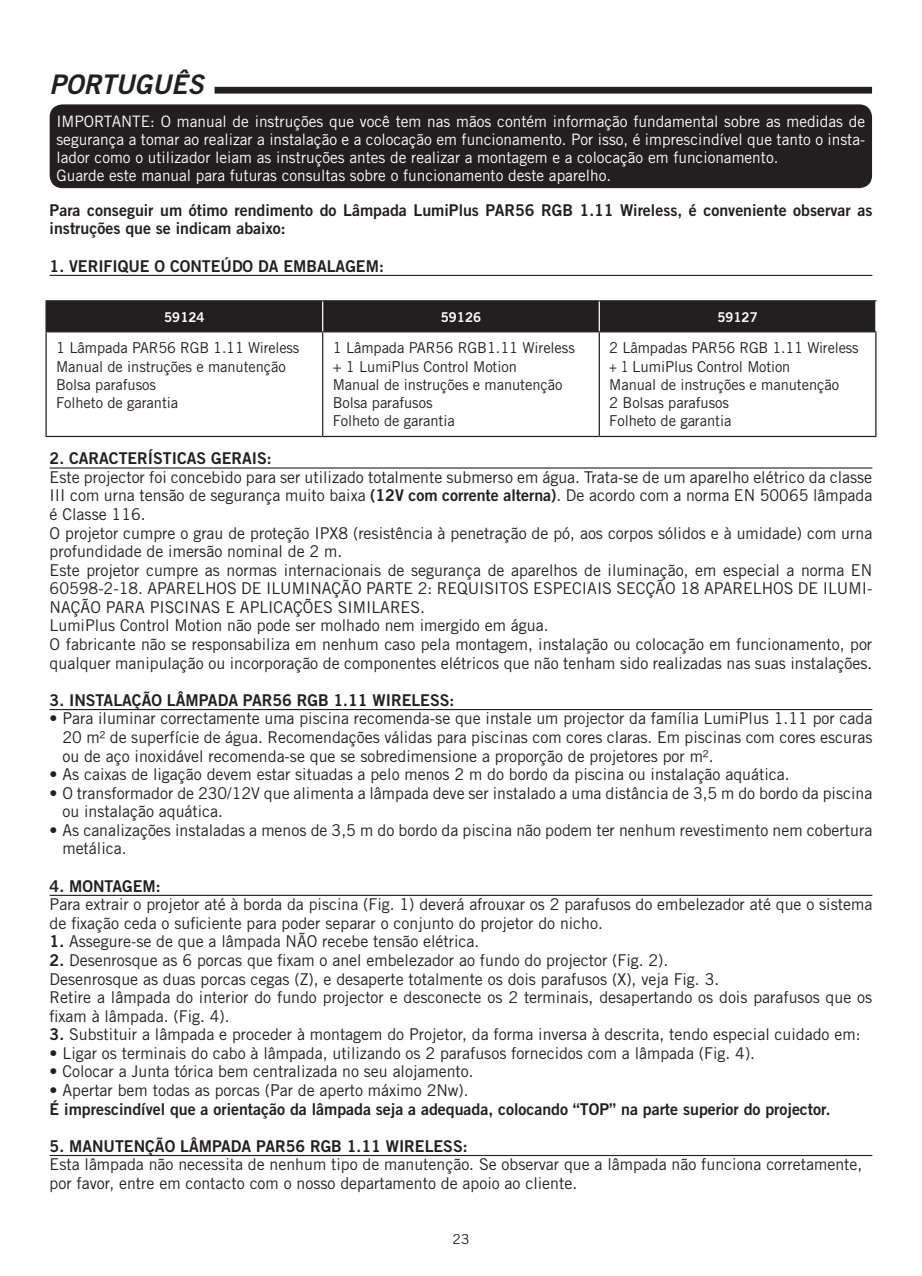
<style>
.page{position:relative;width:922px;height:1276px;background:#fff}
.page>*{position:absolute;margin:0;border:0;box-sizing:border-box;transform-origin:0 0}
.Manual_Astral{font:italic 27px "Trade Gothic Bold Two";color:#231f20}
.Manual_Astral-2{font:16.25px/18.5px "Trade Gothic";color:#231f20}
.Manual_Astral-3{font:16.25px/18.5px "Trade Gothic Bold Two";color:#231f20}
.Apartat{font:16.25px "Trade Gothic Bold Two";color:#231f20}
.Manual_Astral-4{font:15.75px/18px "Trade Gothic";color:#fff;text-align:justify}
.Manual_Astral-5{font:15px/18.2px "Trade Gothic";letter-spacing:-.005em;color:#231f20}
.t1{font:13.75px "Trade Gothic";color:#231f20}
.Manual_Astral-6{font:13.5px "Trade Gothic Bold Two";color:#fff}
.s1{font-family:"Trade Gothic Bold Two"}
</style>
<div class="page">
<div style="left:214px;top:87px;width:657px;height:7px;background:#231f20"></div>
<div style="left:50px;top:104px;width:821px;height:84px;background:#231f20;border-radius:13px"></div>
<hr style="left:50px;top:275px;width:822px;height:1px;background:#231f20">
<hr style="left:50px;top:467px;width:822px;height:1px;background:#231f20">
<hr style="left:50px;top:709px;width:822px;height:1px;background:#231f20">
<hr style="left:50px;top:895px;width:822px;height:1px;background:#231f20">
<hr style="left:50px;top:1155px;width:822px;height:1px;background:#231f20">
<div style="left:47px;top:301px;width:828px;height:30px;background:#231f20"></div>
<hr style="left:45px;top:300px;width:277px;height:1px;background:#231f20">
<hr style="left:45px;top:301px;width:2px;height:30px;background:#231f20">
<hr style="left:322px;top:300px;width:277px;height:1px;background:#231f20">
<hr style="left:599px;top:300px;width:277px;height:1px;background:#231f20">
<hr style="left:45px;top:331px;width:277px;height:1px;background:#231f20">
<hr style="left:45px;top:332px;width:2px;height:104px;background:#231f20">
<hr style="left:322px;top:331px;width:277px;height:1px;background:#231f20">
<hr style="left:322px;top:332px;width:1px;height:104px;background:#231f20">
<hr style="left:599px;top:331px;width:277px;height:1px;background:#231f20">
<hr style="left:598px;top:332px;width:1px;height:104px;background:#231f20">
<hr style="left:875px;top:332px;width:1px;height:104px;background:#231f20">
<hr style="left:45px;top:436px;width:277px;height:1px;background:#231f20">
<hr style="left:322px;top:436px;width:277px;height:1px;background:#231f20">
<hr style="left:599px;top:436px;width:277px;height:1px;background:#231f20">
<hr style="left:322px;top:301px;width:1px;height:30px;background:#fff">
<hr style="left:598px;top:301px;width:1px;height:30px;background:#fff">
<p class="Manual_Astral" style="left:50px;top:68px;width:155px">PORTUGUÊS</p>
<p class="Manual_Astral-4" style="left:56px;top:112px;width:810px">IMPORTANTE: O manual de instruções que você tem nas mãos contém informação fundamental sobre as medidas de segurança a tomar ao realizar a instalação e a colocação em funcionamento. Por isso, é imprescindível que tanto o insta&shy;lador como o utilizador leiam as instruções antes de realizar a montagem e a colocação em funcionamento.</p>
<p class="Manual_Astral-4" style="left:56px;top:166px;width:556px">Guarde este manual para futuras consultas sobre o funcionamento deste aparelho.</p>
<p class="Manual_Astral-3" style="left:50px;top:201px;width:824px">Para conseguir um ótimo rendimento do Lâmpada LumiPlus PAR56 RGB 1.11 Wireless, é conveniente observar as instruções que se indicam abaixo:</p>
<p class="Apartat" style="left:50px;top:256px;width:335px">1. VERIFIQUE O CONTEÚDO DA EMBALAGEM:</p>
<p class="Manual_Astral-6" style="left:164px;top:309px;width:42px">59124</p>
<p class="Manual_Astral-6" style="left:440px;top:309px;width:42px">59126</p>
<p class="Manual_Astral-6" style="left:717px;top:309px;width:42px">59127</p>
<p class="Manual_Astral-5" style="left:56px;top:339px;width:245px">1 Lâmpada PAR56 RGB 1.11 Wireless</p>
<p class="Manual_Astral-5" style="left:56px;top:357px;width:231px">Manual de instruções e manutenção<br>Bolsa parafusos</p>
<p class="Manual_Astral-5" style="left:56px;top:393px;width:123px">Folheto de garantia</p>
<p class="Manual_Astral-5" style="left:332px;top:339px;width:244px">1 Lâmpada PAR56 RGB1.11 Wireless</p>
<p class="Manual_Astral-5" style="left:332px;top:357px;width:186px">+ 1 LumiPlus Control Motion</p>
<p class="Manual_Astral-5" style="left:332px;top:375px;width:231px">Manual de instruções e manutenção<br>Bolsa parafusos</p>
<p class="Manual_Astral-5" style="left:332px;top:412px;width:123px">Folheto de garantia</p>
<p class="Manual_Astral-5" style="left:609px;top:339px;width:251px">2 Lâmpadas PAR56 RGB 1.11 Wireless + 1 LumiPlus Control Motion</p>
<p class="Manual_Astral-5" style="left:609px;top:375px;width:231px">Manual de instruções e manutenção<br>2 Bolsas parafusos</p>
<p class="Manual_Astral-5" style="left:609px;top:412px;width:123px">Folheto de garantia</p>
<p class="Apartat" style="left:50px;top:448px;width:224px">2. CARACTERÍSTICAS GERAIS:</p>
<p class="Manual_Astral-2" style="left:50px;top:467px;width:824px;text-align:justify">Este projector foi concebido para ser utilizado totalmente submerso em água. Trata-se de um aparelho elétrico da classe III com urna tensão de segurança muito baixa <span class="s1">(12V com corrente alterna)</span>. De acordo com a norma EN 50065 lâmpada é Classe 116.</p>
<p class="Manual_Astral-2" style="left:50px;top:523px;width:824px">O projetor cumpre o grau de proteção IPX8 (resistência à penetração de pó, aos corpos sólidos e à umidade) com urna profundidade de imersão nominal de 2 m.</p>
<p class="Manual_Astral-2" style="left:50px;top:560px;width:824px;text-align:justify">Este projetor cumpre as normas internacionais de segurança de aparelhos de iluminação, em especial a norma EN 60598-2-18. APARELHOS DE ILUMINAÇÃO PARTE 2: REQUISITOS ESPECIAIS SECÇÃO 18 APARELHOS DE ILUMI-NAÇÃO PARA PISCINAS E APLICAÇÕES SIMILARES.</p>
<p class="Manual_Astral-2" style="left:50px;top:616px;width:500px">LumiPlus Control Motion não pode ser molhado nem imergido em água.</p>
<p class="Manual_Astral-2" style="left:50px;top:635px;width:824px">O fabricante não se responsabiliza em nenhum caso pela montagem, instalação ou colocação em funcionamento, por qualquer manipulação ou incorporação de componentes elétricos que não tenham sido realizadas nas suas instalações.</p>
<p class="Apartat" style="left:50px;top:690px;width:406px">3. INSTALAÇÃO LÂMPADA PAR56 RGB 1.11 WIRELESS:</p>
<p class="Manual_Astral-2" style="left:62px;top:709px;width:811px;text-align:justify;text-indent:-13px">• Para iluminar correctamente uma piscina recomenda-se que instale um projector da família LumiPlus 1.11 por cada 20 m² de superfície de água. Recomendações válidas para piscinas com cores claras. Em piscinas com cores escuras ou de aço inoxidável recomenda-se que se sobredimensione a proporção de projetores por m².</p>
<p class="Manual_Astral-2" style="left:50px;top:765px;width:741px">• As caixas de ligação devem estar situadas a pelo menos 2 m do bordo da piscina ou instalação aquática.</p>
<p class="Manual_Astral-2" style="left:62px;top:783px;width:811px;text-indent:-13px">• O transformador de 230/12V que alimenta a lâmpada deve ser instalado a uma distância de 3,5 m do bordo da piscina ou instalação aquática.</p>
<p class="Manual_Astral-2" style="left:62px;top:820px;width:811px;text-indent:-13px">• As canalizações instaladas a menos de 3,5 m do bordo da piscina não podem ter nenhum revestimento nem cobertura metálica.</p>
<p class="Apartat" style="left:50px;top:875px;width:113px">4. MONTAGEM:</p>
<p class="Manual_Astral-2" style="left:50px;top:895px;width:824px">Para extrair o projetor até à borda da piscina (Fig. 1) deverá afrouxar os 2 parafusos do embelezador até que o sistema de fixação ceda o suficiente para poder separar o conjunto do projetor do nicho.</p>
<p class="Manual_Astral-2" style="left:50px;top:932px;width:431px"><span class="s1">1.</span> Assegure-se de que a lâmpada NÃO recebe tensão elétrica.</p>
<p class="Manual_Astral-2" style="left:50px;top:950px;width:620px"><span class="s1">2.</span> Desenrosque as 6 porcas que fixam o anel embelezador ao fundo do projector (Fig. 2).</p>
<p class="Manual_Astral-2" style="left:50px;top:969px;width:671px">Desenrosque as duas porcas cegas (Z), e desaperte totalmente os dois parafusos (X), veja Fig. 3.</p>
<p class="Manual_Astral-2" style="left:50px;top:988px;width:823px">Retire a lâmpada do interior do fundo projector e desconecte os 2 terminais, desapertando os dois parafusos que os fixam à lâmpada. (Fig. 4).</p>
<p class="Manual_Astral-2" style="left:50px;top:1025px;width:812px"><span class="s1">3.</span> Substituir a lâmpada e proceder à montagem do Projetor, da forma inversa à descrita, tendo especial cuidado em:</p>
<p class="Manual_Astral-2" style="left:50px;top:1043px;width:706px">• Ligar os terminais do cabo à lâmpada, utilizando os 2 parafusos fornecidos com a lâmpada (Fig. 4).</p>
<p class="Manual_Astral-2" style="left:50px;top:1062px;width:425px">• Colocar a Junta tórica bem centralizada no seu alojamento.</p>
<p class="Manual_Astral-2" style="left:50px;top:1080px;width:420px">• Apertar bem todas as porcas (Par de aperto máximo 2Nw).</p>
<p class="Manual_Astral-3" style="left:50px;top:1099px;width:782px">É imprescindível que a orientação da lâmpada seja a adequada, colocando “TOP” na parte superior do projector.</p>
<p class="Apartat" style="left:50px;top:1136px;width:419px">5. MANUTENÇÃO LÂMPADA PAR56 RGB 1.11 WIRELESS:</p>
<p class="Manual_Astral-2" style="left:50px;top:1155px;width:814px">Esta lâmpada não necessita de nenhum tipo de manutenção. Se observar que a lâmpada não funciona corretamente, por favor, entre em contacto com o nosso departamento de apoio ao cliente.</p>
<p class="t1" style="left:452px;top:1231px;width:18px">23</p>
</div>
